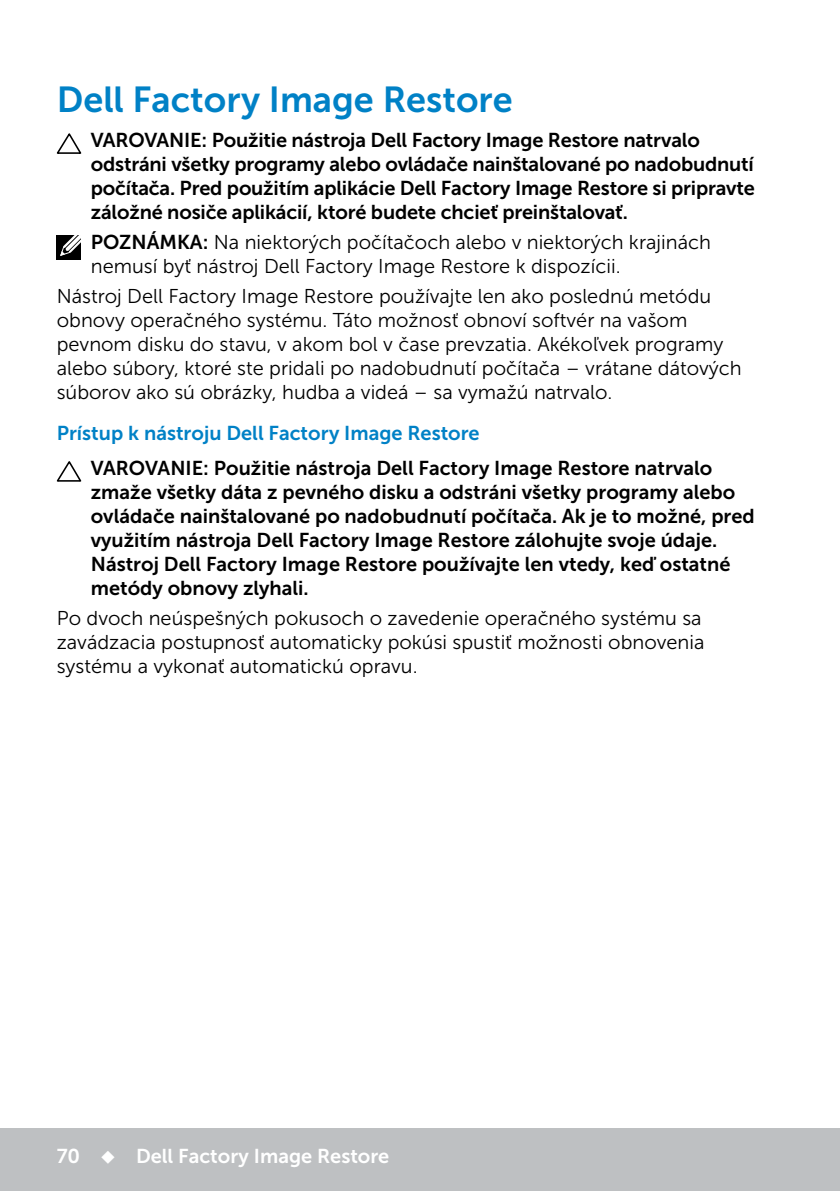
<style>
.page{position:relative;width:840px;height:1191px;background:#fff}
.page>*{position:absolute;margin:0;border:0;box-sizing:border-box;transform-origin:0 0}
.Head1{font:36px "Museo Sans For Dell 700";color:#0081c6}
.Caution{font:20px/24px "Museo Sans For Dell 700";color:#000}
.Paragraph{font:20px/24px "Museo Sans For Dell 300";color:#000}
.Note{font:20px/24px "Museo Sans For Dell 300";color:#000}
.Head3{font:20px "Museo Sans For Dell 700";color:#0081c6}
.t1{font:20px "Museo Sans For Dell 700";color:#fff}
.s1{font-family:"Museo Sans For Dell 700"}
</style>
<div class="page">
<div style="left:0;top:1128px;width:839px;height:63px;background:#bec0c2"></div>
<svg style="left:57px;top:133px;width:25px;height:21px"></svg>
<div style="left:57px;top:235px;width:24px;height:24px;background:#000"></div>
<svg style="left:60px;top:235px;width:21px;height:21px"></svg>
<svg style="left:57px;top:461px;width:25px;height:21px"></svg>
<p class="Head1" style="left:57px;top:80px;width:457px">Dell Factory Image Restore</p>
<p class="Caution" style="left:91px;top:128px;width:665px">VAROVANIE: Použitie nástroja Dell Factory Image Restore natrvalo odstráni všetky programy alebo ovládače nainštalované po nadobudnutí počítača. Pred použitím aplikácie Dell Factory Image Restore si pripravte záložné nosiče aplikácií, ktoré budete chcieť preinštalovať.</p>
<p class="Note" style="left:91px;top:230px;width:621px"><span class="s1">POZNÁMKA:</span> Na niektorých počítačoch alebo v niektorých krajinách nemusí byť nástroj Dell Factory Image Restore k dispozícii.</p>
<p class="Paragraph" style="left:57px;top:284px;width:686px">Nástroj Dell Factory Image Restore používajte len ako poslednú metódu obnovy operačného systému. Táto možnosť obnoví softvér na vašom pevnom disku do stavu, v akom bol v čase prevzatia. Akékoľvek programy alebo súbory, ktoré ste pridali po nadobudnutí počítača – vrátane dátových súborov ako sú obrázky, hudba a videá – sa vymažú natrvalo.</p>
<p class="Head3" style="left:57px;top:422px;width:424px">Prístup k nástroju Dell Factory Image Restore</p>
<p class="Caution" style="left:91px;top:456px;width:665px">VAROVANIE: Použitie nástroja Dell Factory Image Restore natrvalo zmaže všetky dáta z pevného disku a odstráni všetky programy alebo ovládače nainštalované po nadobudnutí počítača. Ak je to možné, pred využitím nástroja Dell Factory Image Restore zálohujte svoje údaje.<br>Nástroj Dell Factory Image Restore používajte len vtedy, keď ostatné metódy obnovy zlyhali.</p>
<p class="Paragraph" style="left:57px;top:606px;width:649px">Po dvoch neúspešných pokusoch o zavedenie operačného systému sa zavádzacia postupnosť automaticky pokúsi spustiť možnosti obnovenia systému a vykonať automatickú opravu.</p>
<p class="t1" style="left:57px;top:1144px;width:334px">70 ◆ Dell Factory Image Restore</p>
</div>
